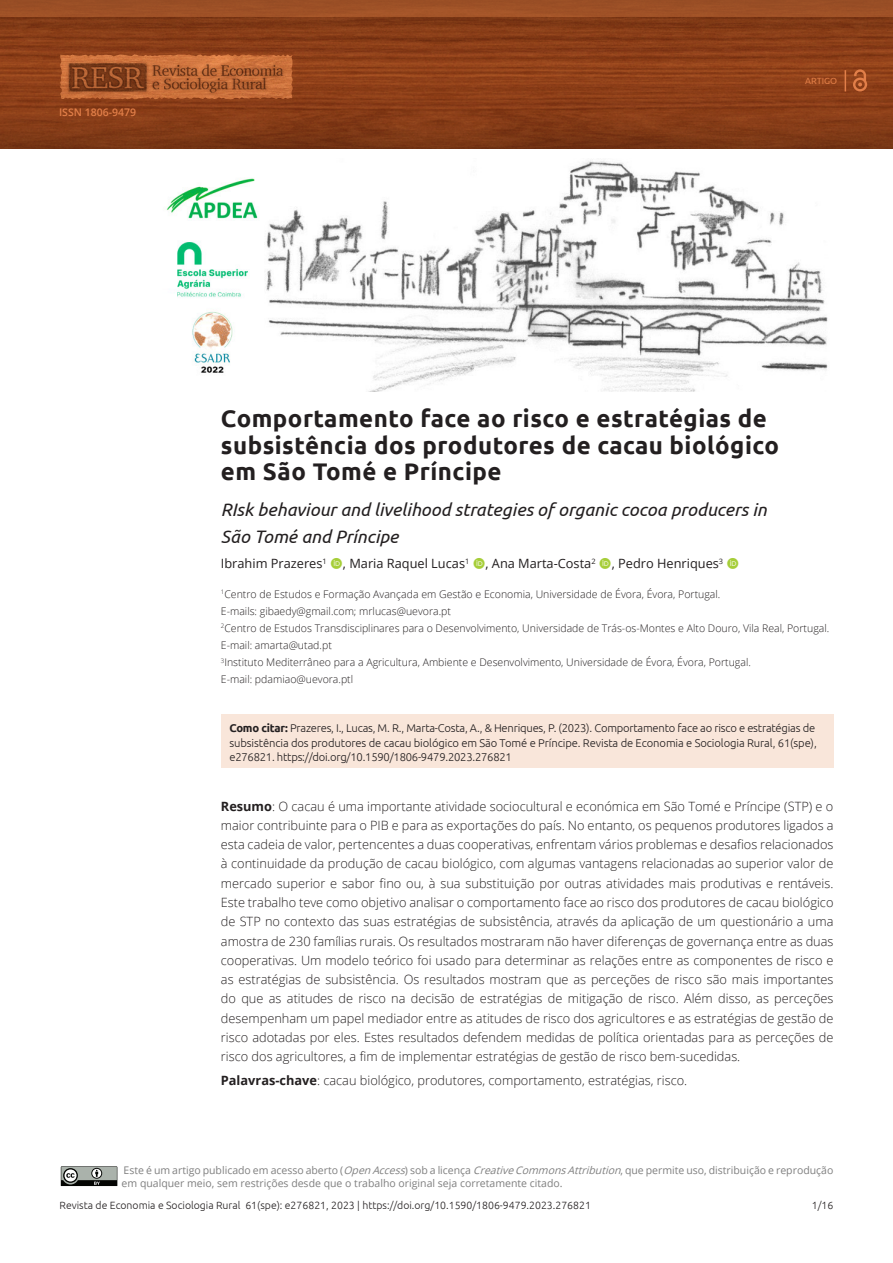
<style>
.page{position:relative;width:893px;height:1263px;background:#fff}
.page>*{position:absolute;margin:0;border:0;box-sizing:border-box;transform-origin:0 0}
.ArticleTitle{font:700 24px/26.8px "Ubuntu";letter-spacing:.02em;color:#231f20}
.ArticleTitle-Trans1{font:italic 18px/26.8px "Ubuntu";color:#231f20}
.Abstract{font:300 12.75px/19.4px "Open Sans";color:#231f20;text-align:justify}
.Keywords{font:300 12.75px "Open Sans";color:#231f20}
.Authors{font:12.75px "Open Sans";color:#231f20}
.HowToCite{font:300 11.25px/14.9px "Ubuntu";letter-spacing:-.02em;color:#231f20}
.Affiliations{font:300 10.5px/17.1px "Open Sans";color:#231f20}
.LicenseParaAlt{font:10.5px/12.6px "Open Sans";color:#7f7f7f}
.t1{font:300 10.5px "Ubuntu";color:#231f20}
.t2{font:600 10.5px "Open Sans";color:#e27f49}
.t3{font:9px "Ubuntu";color:#e27f48}
.s1{font-weight:700}
.s2{font-style:italic}
</style>
<div class="page">
<svg style="left:61px;top:1166px;width:57px;height:21px"></svg>
<img style="left:166px;top:160px;width:662px;height:232px">
<svg style="left:0;top:17px;width:893px;height:132px;background:#8a3f19"></svg>
<div style="left:0;top:0;width:893px;height:17px;background:#9d5026"></div>
<svg style="left:853px;top:69px;width:14px;height:22px"></svg>
<svg style="left:845px;top:70px;width:1px;height:21px"></svg>
<div style="left:221px;top:715px;width:612px;height:53px;background:#f9e6da"></div>
<p class="t2" style="left:59px;top:105px;width:79px">ISSN 1806-9479</p>
<p class="t3" style="left:805px;top:75px;width:34px">Artigo</p>
<p class="t3" style="left:811px;top:75px;width:6px">RTIGO</p>
<p class="ArticleTitle" style="left:221px;top:405px;width:560px">Comportamento face ao risco e estratégias de subsistência dos produtores de cacau biológico em São Tomé e Príncipe</p>
<p class="ArticleTitle-Trans1" style="left:221px;top:495px;width:547px">RIsk behaviour and livelihood strategies of organic cocoa producers in<br>São Tomé and Príncipe</p>
<p class="Authors" style="left:221px;top:555px;width:107px">Ibrahim Prazeres<sup>1</sup></p>
<p class="Authors" style="left:343px;top:555px;width:128px">, Maria Raquel Lucas<sup>1</sup></p>
<p class="Authors" style="left:485px;top:555px;width:112px">, Ana Marta-Costa<sup>2</sup></p>
<p class="Authors" style="left:612px;top:555px;width:113px">, Pedro Henriques<sup>3</sup></p>
<p class="Affiliations" style="left:221px;top:585px;width:501px"><sup>1</sup>Centro de Estudos e Formação Avançada em Gestão e Economia, Universidade de Évora, Évora, Portugal.<br>E-mails: gibaedy@gmail.com; mrlucas@uevora.pt</p>
<p class="Affiliations" style="left:221px;top:619px;width:610px"><sup>2</sup>Centro de Estudos Transdisciplinares para o Desenvolvimento, Universidade de Trás-os-Montes e Alto Douro, Vila Real, Portugal.<br>E-mail: amarta@utad.pt</p>
<p class="Affiliations" style="left:221px;top:653px;width:531px"><sup>3</sup>Instituto Mediterrâneo para a Agricultura, Ambiente e Desenvolvimento, Universidade de Évora, Évora, Portugal.<br>E-mail: pdamiao@uevora.ptl</p>
<p class="HowToCite" style="left:229px;top:720px;width:589px"><span class="s1">Como citar:</span> Prazeres, I., Lucas, M. R., Marta-Costa, A., &amp; Henriques, P. (2023). Comportamento face ao risco e estratégias de subsistência dos produtores de cacau biológico em São Tomé e Príncipe. Revista de Economia e Sociologia Rural, 61(spe), e276821. https://doi.org/10.1590/1806-9479.2023.276821</p>
<p class="Abstract" style="left:221px;top:796px;width:614px"><span class="s1">Resumo</span>: O cacau é uma importante atividade sociocultural e económica em São Tomé e Príncipe (STP) e o maior contribuinte para o PIB e para as exportações do país. No entanto, os pequenos produtores ligados a esta cadeia de valor, pertencentes a duas cooperativas, enfrentam vários problemas e desafios relacionados à continuidade da produção de cacau biológico, com algumas vantagens relacionadas ao superior valor de mercado superior e sabor fino ou, à sua substituição por outras atividades mais produtivas e rentáveis.<br>Este trabalho teve como objetivo analisar o comportamento face ao risco dos produtores de cacau biológico de STP no contexto das suas estratégias de subsistência, através da aplicação de um questionário a uma amostra de 230 famílias rurais. Os resultados mostraram não haver diferenças de governança entre as duas cooperativas. Um modelo teórico foi usado para determinar as relações entre as componentes de risco e as estratégias de subsistência. Os resultados mostram que as perceções de risco são mais importantes do que as atitudes de risco na decisão de estratégias de mitigação de risco. Além disso, as perceções desempenham um papel mediador entre as atitudes de risco dos agricultores e as estratégias de gestão de risco adotadas por eles. Estes resultados defendem medidas de política orientadas para as perceções de risco dos agricultores, a fim de implementar estratégias de gestão de risco bem-sucedidas.</p>
<p class="Keywords" style="left:221px;top:1071px;width:468px"><span class="s1">Palavras-chave</span>: cacau biológico, produtores, comportamento, estratégias, risco.</p>
<p class="LicenseParaAlt" style="left:122px;top:1164px;width:713px">Este é um artigo publicado em acesso aberto (<span class="s2">OpenAccess</span>) sob a licença <span class="s2">CreativeCommonsAttribution</span>, que permite uso, distribuição e reprodução em qualquer meio, sem restrições desde que o trabalho original seja corretamente citado.</p>
<p class="t1" style="left:60px;top:1198px;width:533px">Revista de Economia e Sociologia Rural 61(spe): e276821, 2023 | https://doi.org/10.1590/1806-9479.2023.276821</p>
<p class="t1" style="left:812px;top:1198px;width:23px">1/16</p>
</div>
